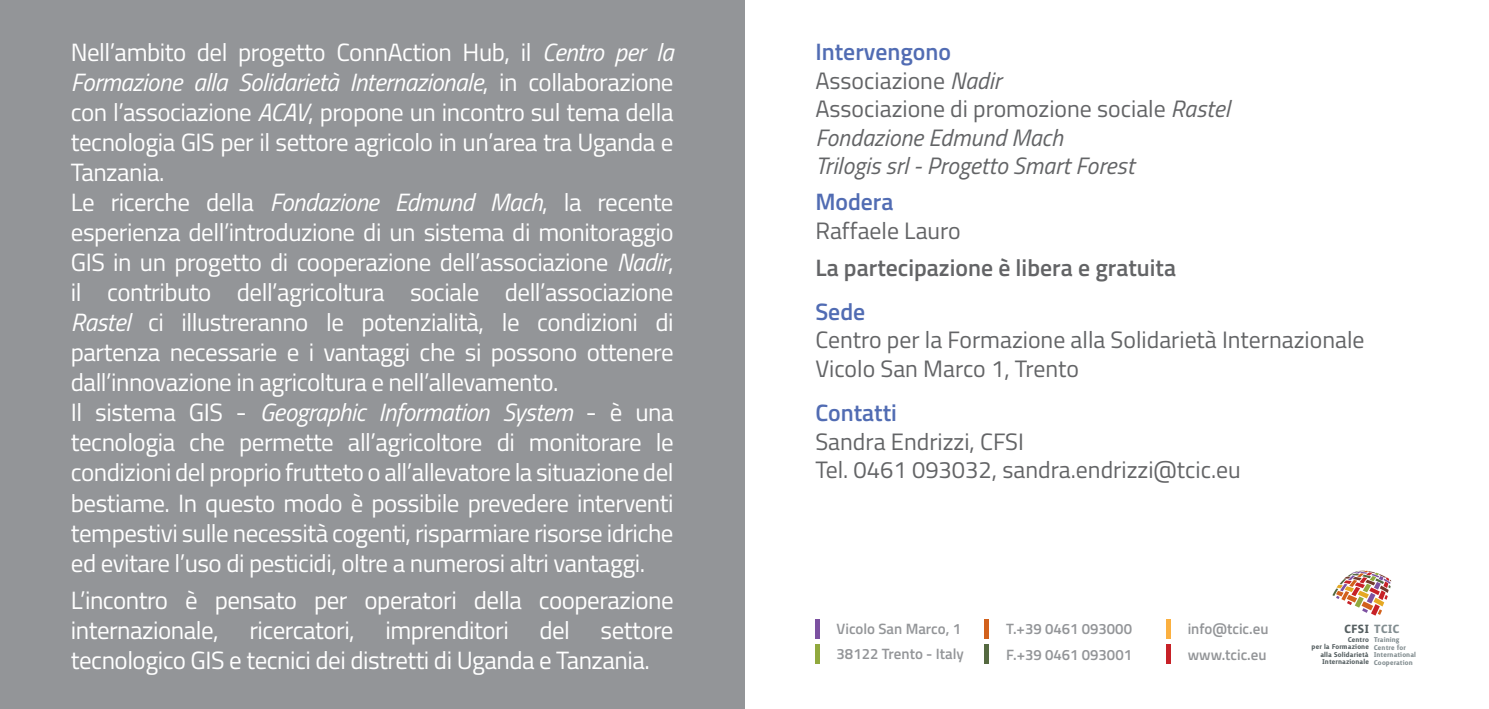
<style>
.page{position:relative;width:1489px;height:709px;background:#fff}
.page>*{position:absolute;margin:0;border:0;box-sizing:border-box;transform-origin:0 0}
.t1{font:25px/30px "Titillium";letter-spacing:-.02em;color:#fff}
.t2{font:23.75px/28.5px "Titillium";color:#636466}
.t3{font:italic 23.75px/28.5px "Titillium";color:#636466}
.t4{font:600 23.75px "Titillium";color:#636466}
.t5{font:600 23.75px "Titillium";color:#516cb3}
.t6{font:700 15.25px "Surface";color:#555f61}
.t7{font:600 15px/25.5px "Titillium";color:#939598}
.t8{font:700 9px/7.5px "Surface";color:#555f61;text-align:right}
.t9{font:700 9px/7.5px "Surface";color:#828d90}
.s1{font-style:italic}
.s2{font-weight:600;font-style:normal;color:#516cb3}
.s3{font-style:normal}
.s4{color:#828d90}
</style>
<div class="page">
<div style="left:0;top:0;width:744px;height:709px;background:#939598"></div>
<hr style="left:1166px;top:619px;width:4px;height:20px;background:#fbb040">
<hr style="left:1166px;top:644px;width:4px;height:20px;background:#c72127">
<hr style="left:984px;top:619px;width:4px;height:20px;background:#d2611c">
<hr style="left:984px;top:644px;width:4px;height:20px;background:#556940">
<hr style="left:815px;top:619px;width:4px;height:20px;background:#7c51a1">
<hr style="left:815px;top:644px;width:4px;height:20px;background:#91a93e">
<svg style="left:1332px;top:570px;width:58px;height:45px"></svg>
<p class="t1" style="left:71px;top:36px;width:604px">Nell’ambito del progetto ConnAction Hub, il <span class="s1">Centro per la Formazione alla Solidarietà Internazionale</span>, in collaborazione con l’associazione <span class="s1">ACAV</span>, propone un incontro sul tema della tecnologia GIS per il settore agricolo in un’area tra Uganda e Tanzania.<br>Le ricerche della <span class="s1">Fondazione Edmund Mach</span>, la recente esperienza dell’introduzione di un sistema di monitoraggio GIS in un progetto di cooperazione dell’associazione <span class="s1">Nadir</span>, il contributo dell’agricoltura sociale dell’associazione <span class="s1">Rastel</span> ci illustreranno le potenzialità, le condizioni di partenza necessarie e i vantaggi che si possono ottenere dall’innovazione in agricoltura e nell’allevamento.<br>Il sistema GIS - <span class="s1">Geographic Information System</span> - è una tecnologia che permette all’agricoltore di monitorare le condizioni del proprio frutteto o all’allevatore la situazione del bestiame. In questo modo è possibile prevedere interventi tempestivi sulle necessità cogenti, risparmiare risorse idriche ed evitare l’uso di pesticidi, oltre a numerosi altri vantaggi.</p>
<p class="t1" style="left:71px;top:583px;width:604px;text-align:justify">L’incontro è pensato per operatori della cooperazione internazionale, ricercatori, imprenditori del settore tecnologico GIS e tecnici dei distretti di Uganda e Tanzania.</p>
<p class="t3" style="left:815px;top:37px;width:416px"><span class="s2">Intervengono<br></span><span class="s3">Associazione</span> Nadir<br><span class="s3">Associazione di promozione sociale</span> Rastel<br>Fondazione Edmund Mach<br>Trilogis srl - Progetto Smart Forest</p>
<p class="t5" style="left:815px;top:184px;width:80px">Modera</p>
<p class="t2" style="left:815px;top:215px;width:147px">Raffaele Lauro</p>
<p class="t4" style="left:815px;top:249px;width:362px">La partecipazione è libera e gratuita</p>
<p class="t5" style="left:815px;top:294px;width:51px">Sede</p>
<p class="t2" style="left:815px;top:324px;width:550px">Centro per la Formazione alla Solidarietà Internazionale<br>Vicolo San Marco 1, Trento</p>
<p class="t5" style="left:815px;top:395px;width:83px">Contatti</p>
<p class="t2" style="left:815px;top:426px;width:427px">Sandra Endrizzi, CFSI<br>Tel. 0461 093032, sandra.endrizzi@tcic.eu</p>
<p class="t7" style="left:836px;top:616px;width:129px;line-height:24.2px">Vicolo San Marco, 1<br>38122 Trento - Italy</p>
<p class="t7" style="left:1187px;top:615px;width:82px">info@tcic.eu www.tcic.eu</p>
<p class="t7" style="left:1006px;top:615px;width:127px">T.+39 0461 093000<br>F.+39 0461 093001</p>
<p class="t6" style="left:1343px;top:622px;width:57px">CFSI <span class="s4">TCIC</span></p>
<p class="t8" style="left:1311px;top:636px;width:59px">Centro<br>per la Formazione alla Solidarietà<br>Internazionale</p>
<p class="t9" style="left:1373px;top:636px;width:44px">Training<br>Centre for<br>International<br>Cooperation</p>
</div>
